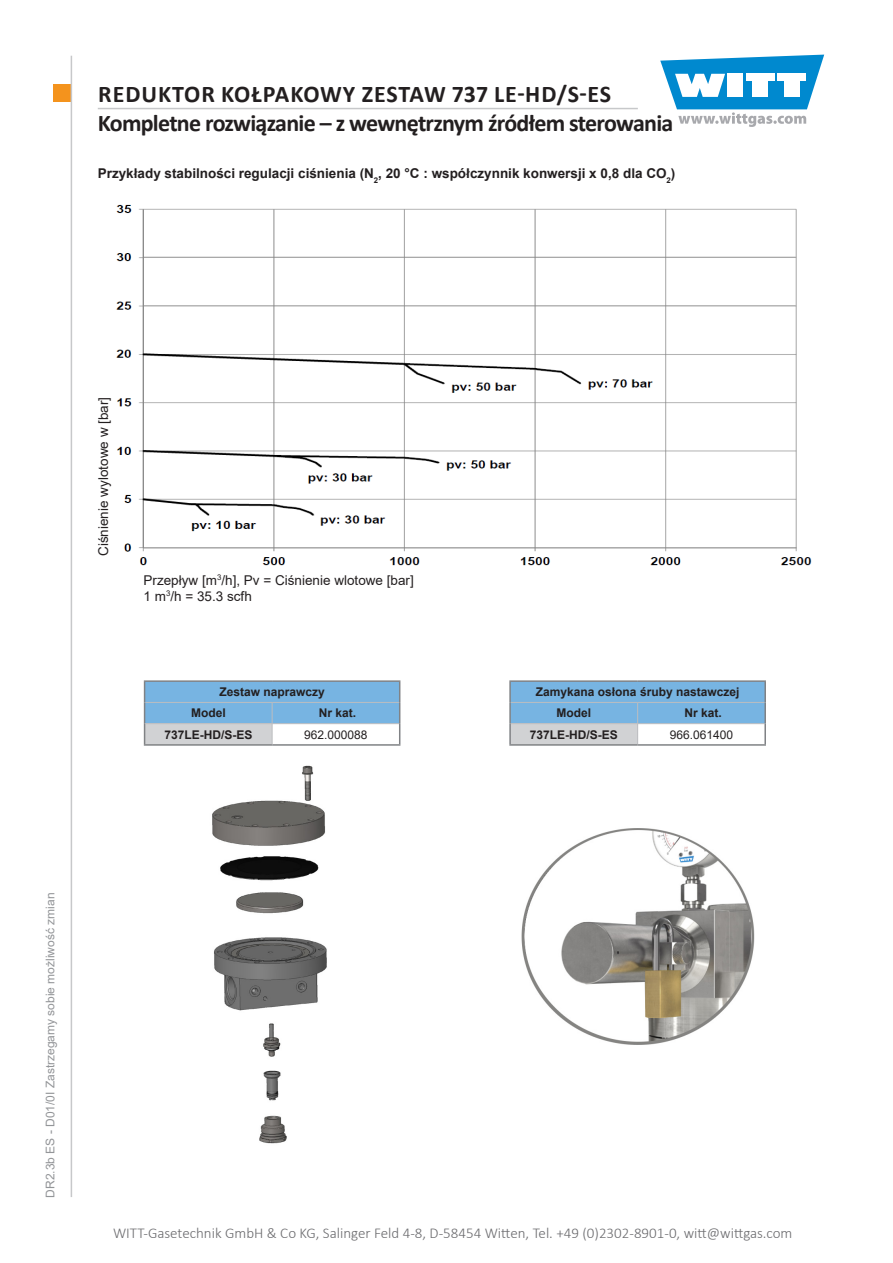
<style>
.page{position:relative;width:893px;height:1263px;background:#fff}
.page>*{position:absolute;margin:0;border:0;box-sizing:border-box;transform-origin:0 0}
.t1{font:700 24px/28.8px "Calibri";letter-spacing:-.03em;color:#231f20}
.t2{font:300 15px "Calibri";color:#6b6b6e}
.t3{font:700 13.5px "Arial";color:#231f20}
.t4{font:13.5px/16.2px "Arial";color:#231f20}
.t5{font:700 12px/21.3px "Arial";color:#231f20}
.t6{font:12px "Arial";color:#939598}
.t7{font:12px "Arial";color:#231f20}
</style>
<div class="page">
<div style="left:53px;top:85px;width:17px;height:17px;background:#f4931d"></div>
<svg style="left:660px;top:55px;width:164px;height:72px"></svg>
<hr style="left:71px;top:56px;width:1px;height:1141px;background:#c7c8ca">
<hr style="left:98px;top:108px;width:540px;height:1px;background:#c7c8ca">
<img style="left:116px;top:204px;width:696px;height:362px">
<hr style="left:509px;top:680px;width:129px;height:2px;background:#808285">
<hr style="left:509px;top:682px;width:2px;height:20px;background:#808285">
<hr style="left:638px;top:680px;width:128px;height:2px;background:#808285">
<hr style="left:764px;top:682px;width:2px;height:20px;background:#808285">
<hr style="left:509px;top:702px;width:2px;height:22px;background:#808285">
<hr style="left:764px;top:702px;width:2px;height:22px;background:#808285">
<hr style="left:509px;top:724px;width:2px;height:20px;background:#808285">
<hr style="left:764px;top:724px;width:2px;height:20px;background:#808285">
<hr style="left:509px;top:744px;width:129px;height:2px;background:#808285">
<hr style="left:638px;top:744px;width:128px;height:2px;background:#808285">
<svg style="left:510px;top:681px;width:255px;height:63px"></svg>
<img style="left:521px;top:828px;width:234px;height:217px">
<img style="left:212px;top:765px;width:115px;height:379px">
<hr style="left:144px;top:680px;width:128px;height:2px;background:#808285">
<hr style="left:272px;top:680px;width:128px;height:2px;background:#808285">
<hr style="left:144px;top:744px;width:128px;height:2px;background:#808285">
<hr style="left:272px;top:744px;width:128px;height:2px;background:#808285">
<svg style="left:144px;top:681px;width:256px;height:63px"></svg>
<h1 class="t1" style="left:98px;top:79px;width:577px">REDUKTOR KOŁPAKOWY ZESTAW 737 LE-HD/S-ES<br>Kompletne rozwiązanie – z wewnętrznym źródłem sterowania</h1>
<p class="t3" style="left:98px;top:164px;width:579px">Przykłady stabilności regulacji ciśnienia (N<sub>2</sub>, 20 °C : współczynnik konwersji x 0,8 dla CO<sub>2</sub>)</p>
<p class="t4" style="left:95px;top:556px;width:161px;rotate:-90deg">Ciśnienie wylotowe w [bar]</p>
<p class="t4" style="left:144px;top:572px;width:272px">Przepływ [m<sup>3</sup>/h], Pv = Ciśnienie wlotowe [bar]<br>1 m<sup>3</sup>/h = 35.3 scfh</p>
<p class="t5" style="left:191px;top:681px;width:135px;text-indent:28px">Zestaw naprawczy<br>Model</p>
<p class="t5" style="left:319px;top:703px;width:39px">Nr kat.</p>
<p class="t5" style="left:164px;top:724px;width:90px">737LE-HD/S-ES</p>
<p class="t7" style="left:304px;top:726px;width:65px">962.000088</p>
<p class="t5" style="left:556px;top:681px;width:184px;text-indent:-21px">Zamykana osłona śruby nastawczej<br>Model</p>
<p class="t5" style="left:684px;top:703px;width:39px">Nr kat.</p>
<p class="t5" style="left:530px;top:724px;width:90px">737LE-HD/S-ES</p>
<p class="t7" style="left:670px;top:726px;width:65px">966.061400</p>
<p class="t6" style="left:42px;top:1197px;width:306px;rotate:-90deg">DR2.3b ES - D01/0I Zastrzegamy sobie możliwość zmian</p>
<p class="t2" style="left:113px;top:1224px;width:681px">WITT-Gasetechnik GmbH &amp; Co KG, Salinger Feld 4-8, D-58454 Witten, Tel. +49 (0)2302-8901-0, witt@wittgas.com</p>
</div>
